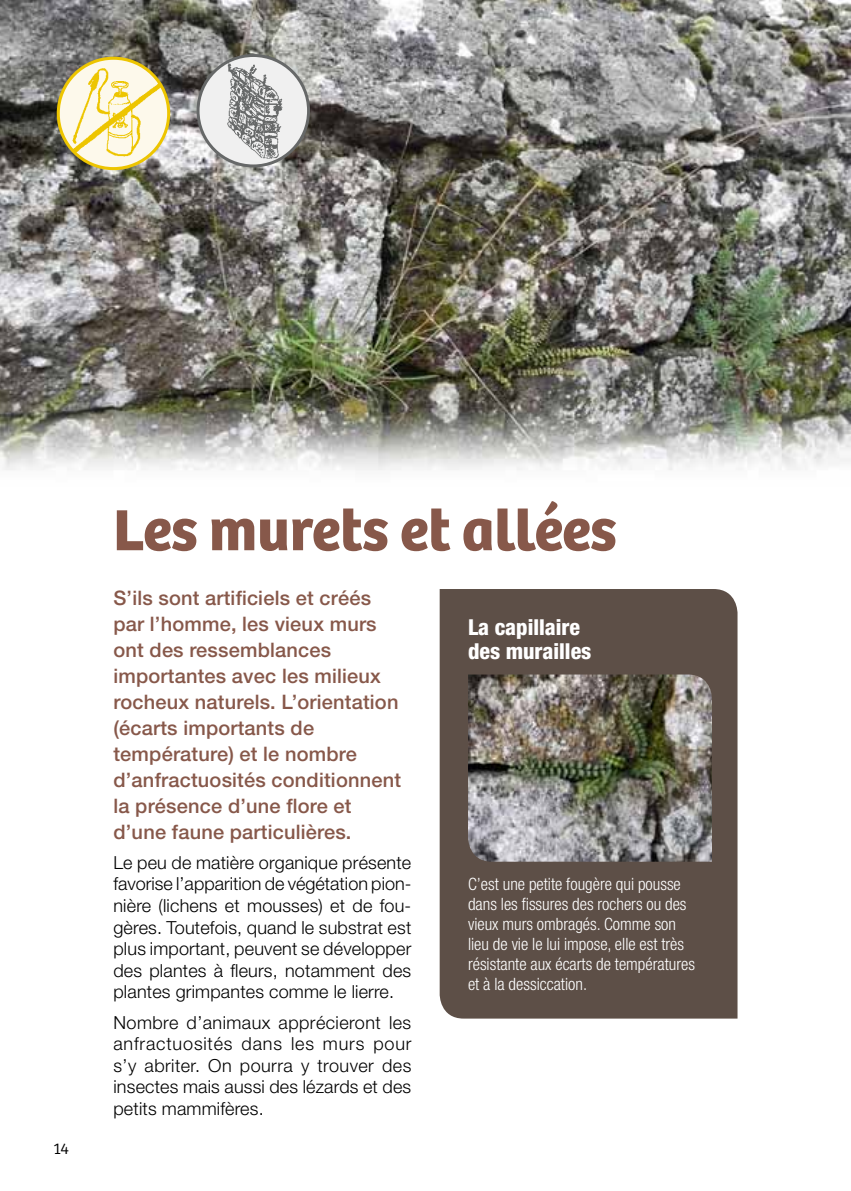
<style>
.page{position:relative;width:851px;height:1191px;background:#fff}
.page>*{position:absolute;margin:0;border:0;box-sizing:border-box;transform-origin:0 0}
.t1{font:700 60px "Bree";color:#87584a}
.t2{font:800 condensed 22px/24px "Helvetica Neue LT";color:#fff}
.t3{font:500 20px/26px "Helvetica Neue LT";letter-spacing:.01em;color:#87584a}
.t4{font:300 18px/21.6px "Helvetica Neue LT";letter-spacing:.01em;color:#000;text-align:justify}
.t5{font:300 condensed 17px/20px "Helvetica Neue LT";color:#fff}
.t6{font:300 16px "Bree";color:#000}
</style>
<div class="page">
<img style="left:0;top:0;width:850px;height:470px">
<div style="left:439px;top:589px;width:298px;height:429px;background:#5d4f47"></div>
<img style="left:468px;top:674px;width:243px;height:187px">
<div style="left:198px;top:55px;width:110px;height:111px;background:#f0f0f0;border-radius:50%"></div>
<img style="left:223px;top:58px;width:63px;height:102px">
<div style="left:196px;top:54px;width:114px;height:113px;border:3px solid #666868;border-radius:50%"></div>
<img style="left:60px;top:58px;width:109px;height:111px">
<div style="left:57px;top:57px;width:113px;height:113px;border:3px solid #edc500;border-radius:50%"></div>
<p class="t6" style="left:54px;top:1139px;width:17px">14</p>
<h1 class="t1" style="left:113px;top:494px;width:504px">Les murets et allées</h1>
<p class="t3" style="left:113px;top:584px;width:289px">S’ils sont artificiels et créés par l’homme, les vieux murs ont des ressemblances importantes avec les milieux rocheux naturels. L’orientation (écarts importants de température) et le nombre d’anfractuosités conditionnent la présence d’une flore et d’une faune particulières.</p>
<p class="t4" style="left:113px;top:851px;width:299px">Le peu de matière organique présente favorise l’apparition de végétation pion&shy;nière (lichens et mousses) et de fou&shy;gères. Toutefois, quand le substrat est plus important, peuvent se développer des plantes à fleurs, notamment des plantes grimpantes comme le lierre.</p>
<p class="t4" style="left:113px;top:1011px;width:299px">Nombre d’animaux apprécieront les anfractuosités dans les murs pour s’y abriter. On pourra y trouver des insectes mais aussi des lézards et des petits mammifères.</p>
<p class="t2" style="left:468px;top:615px;width:125px">La capillaire des murailles</p>
<p class="t5" style="left:468px;top:874px;width:228px">C’est une petite fougère qui pousse dans les fissures des rochers ou des vieux murs ombragés. Comme son lieu de vie le lui impose, elle est très résistante aux écarts de températures et à la dessiccation.</p>
</div>
